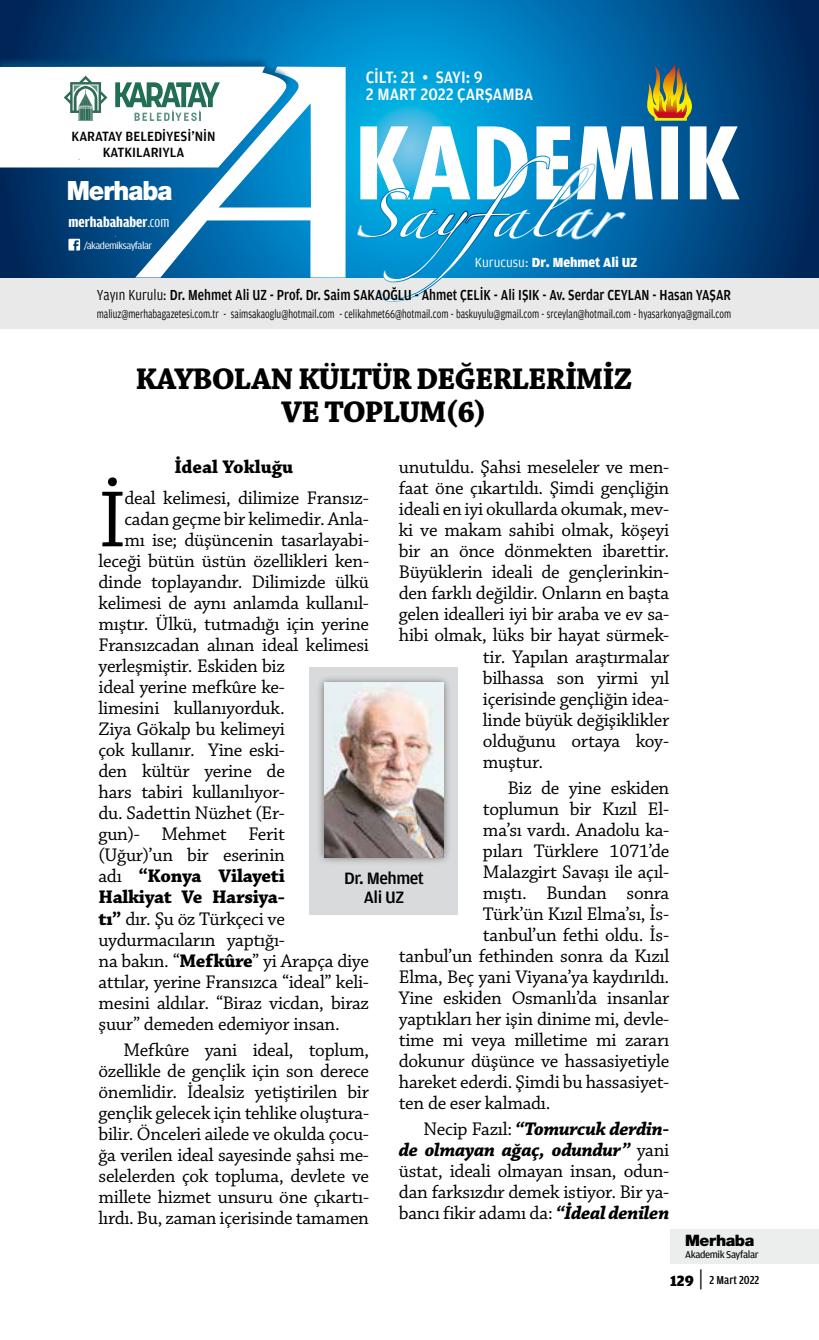
<style>
.page{position:relative;width:819px;height:1340px;background:#fff}
.page>*{position:absolute;margin:0;border:0;box-sizing:border-box;transform-origin:0 0}
.t1{font:83.83px "Chaparral Pro";color:#000}
.t2{font:42.7px "Zapfino";color:#fff;scale:1.2 1}
.t3{font:700 31.5px/33.2px "Chaparral Pro";letter-spacing:-.035em;color:#000;text-align:center}
.t4{font:900 26.6px "Helvetica Neue LT Pro";letter-spacing:-.04em;color:#fff;scale:.93 1}
.t5{font:19.25px/21px "Chaparral Pro";letter-spacing:-.015em;color:#000;text-align:justify}
.t6{font:700 19.25px "Chaparral Pro";letter-spacing:-.015em;color:#000}
.t7{font:500 17.5px/17.5px "Toprak";color:#fff;scale:.93 1}
.t8{font:500 17.5px/19.2px "Toprak";letter-spacing:-.03em;color:#000;text-align:center}
.t9{font:900 15.75px "Helvetica Neue LT Pro";letter-spacing:-.03em;color:#000}
.t10{font:500 15.4px "Toprak";color:#000;scale:.84 1}
.t11{font:700 15.05px "Toprak Comp";color:#fff;scale:1.2 1}
.t12{font:500 14.17px/16.3px "Toprak";color:#000;text-align:center;scale:.95 1}
.t13{font:700 14px "Toprak";color:#fff;scale:.95 1}
.t14{font:12.25px "Toprak";color:#000;scale:.75 1}
.t15{font:500 12.25px "Toprak Cond";color:#000}
.t16{font:10.5px "Toprak Cond";letter-spacing:-.04em;color:#fff;scale:1.21 1}
.t17{font:10.5px "Toprak";letter-spacing:-.04em;color:#000}
.s1{font-weight:400}
.s2{font-weight:700;font-style:italic}
.s3{font-weight:700}
.s4{font-family:"Toprak";font-weight:700;font-size:15.75px}
.s5{font-family:"Toprak";font-weight:300;font-size:24.5px}
</style>
<div class="page">
<div style="left:670px;top:1229px;width:149px;height:35px;background:#eceded"></div>
<div style="left:310px;top:667px;width:148px;height:247px;background:#d9dadb"></div>
<div style="left:316px;top:674px;width:135px;height:191px;background:#000;opacity:.5"></div>
<img style="left:324px;top:683px;width:119px;height:174px">
<div style="left:0;top:277px;width:819px;height:52px;background:#e9e9ea"></div>
<svg style="left:0;top:0;width:819px;height:277px;background:#00508a"></svg>
<svg style="left:135px;top:66px;width:221px;height:212px"></svg>
<svg style="left:356px;top:63px;width:383px;height:239px"></svg>
<svg style="left:68px;top:239px;width:12px;height:11px"></svg>
<div style="left:0;top:56px;width:292px;height:112px;background:#00517e;opacity:.75"></div>
<svg style="left:0;top:65px;width:295px;height:104px"></svg>
<p class="t7" style="left:366px;top:68px;width:182px">CİLT: 21 • SAYI: 9<br>2 MART 2022 ÇARŞAMBA</p>
<p class="t12" style="left:71px;top:128px;width:153px">KARATAY BELEDİYESİ’NİN<br>KATKILARIYLA</p>
<h2 class="t2" style="left:355px;top:196px;width:233px">Sayfalar</h2>
<h3 class="t4" style="left:67px;top:174px;width:115px">Merhaba</h3>
<p class="t11" style="left:68px;top:213px;width:86px">merhabahaber<span class="s1">.com</span></p>
<p class="t16" style="left:84px;top:239px;width:58px">/akademiksayfalar</p>
<p class="t13" style="left:474px;top:254px;width:172px"><span class="s1">Kurucusu:</span> Dr. Mehmet Ali UZ</p>
<p class="t10" style="left:97px;top:286px;width:756px"><span class="s1">Yayın Kurulu:</span> Dr. Mehmet Ali UZ - Prof. Dr. Saim SAKAOĞLU - Ahmet ÇELİK - Ali IŞIK - Av. Serdar CEYLAN - Hasan YAŞAR</p>
<p class="t14" style="left:97px;top:307px;width:847px">maliuz@merhabagazetesi.com.tr - saimsakaoglu@hotmail.com - celikahmet66@hotmail.com - baskuyulu@gmail.com - srceylan@hotmail.com - hyasarkonya@gmail.com</p>
<h3 class="t3" style="left:135px;top:363px;width:498px">KAYBOLAN KÜLTÜR DEĞERLERİMİZ<br>VE TOPLUM(6)</h3>
<p class="t6" style="left:174px;top:456px;width:120px">İdeal Yokluğu</p>
<p class="t5" style="left:399px;top:457px;width:272px">unutuldu. Şahsi meseleler ve men-</p>
<p class="t5" style="left:399px;top:478px;width:272px">faat öne çıkartıldı. Şimdi gençliğin</p>
<p class="t5" style="left:399px;top:499px;width:272px">ideali en iyi okullarda okumak, mev-</p>
<p class="t5" style="left:399px;top:520px;width:272px">ki ve makam sahibi olmak, köşeyi</p>
<p class="t5" style="left:399px;top:541px;width:272px">bir an önce dönmekten ibarettir.</p>
<p class="t5" style="left:399px;top:562px;width:272px">Büyüklerin ideali de gençlerinkin-</p>
<p class="t5" style="left:399px;top:583px;width:272px">den farklı değildir. Onların en başta</p>
<p class="t5" style="left:399px;top:604px;width:272px">gelen idealleri iyi bir araba ve ev sa-</p>
<p class="t5" style="left:399px;top:625px;width:272px">hibi olmak, lüks bir hayat sürmek-</p>
<p class="t5" style="left:483px;top:646px;width:188px">tir. Yapılan araştırmalar</p>
<p class="t5" style="left:483px;top:667px;width:188px">bilhassa son yirmi yıl</p>
<p class="t5" style="left:483px;top:688px;width:188px">içerisinde gençliğin idea-</p>
<p class="t5" style="left:483px;top:709px;width:188px">linde büyük değişiklikler</p>
<p class="t5" style="left:483px;top:730px;width:188px">olduğunu ortaya koy-</p>
<p class="t5" style="left:483px;top:751px;width:62px">muştur.</p>
<p class="t5" style="left:507px;top:777px;width:163px">Biz de yine eskiden</p>
<p class="t5" style="left:483px;top:798px;width:188px">toplumun bir Kızıl El-</p>
<p class="t5" style="left:483px;top:819px;width:188px">ma’sı vardı. Anadolu ka-</p>
<p class="t5" style="left:483px;top:840px;width:188px">pıları Türklere 1071’de</p>
<p class="t5" style="left:483px;top:861px;width:188px">Malazgirt Savaşı ile açıl-</p>
<p class="t5" style="left:483px;top:882px;width:188px">mıştı. Bundan sonra</p>
<p class="t5" style="left:483px;top:903px;width:188px">Türk’ün Kızıl Elma’sı, İs-</p>
<p class="t5" style="left:483px;top:924px;width:188px">tanbul’un fethi oldu. İs-</p>
<p class="t5" style="left:399px;top:945px;width:272px">tanbul’un fethinden sonra da Kızıl</p>
<p class="t5" style="left:399px;top:966px;width:272px">Elma, Beç yani Viyana’ya kaydırıldı.</p>
<p class="t5" style="left:399px;top:987px;width:272px">Yine eskiden Osmanlı’da insanlar</p>
<p class="t5" style="left:399px;top:1008px;width:272px">yaptıkları her işin dinime mi, devle-</p>
<p class="t5" style="left:399px;top:1029px;width:272px">time mi veya milletime mi zararı</p>
<p class="t5" style="left:399px;top:1050px;width:272px">dokunur düşünce ve hassasiyetiyle</p>
<p class="t5" style="left:399px;top:1071px;width:272px">hareket ederdi. Şimdi bu hassasiyet-</p>
<p class="t5" style="left:399px;top:1092px;width:153px">ten de eser kalmadı.</p>
<p class="t5" style="left:399px;top:1118px;width:272px;text-indent:25px">Necip Fazıl: <span class="s2">“Tomurcuk derdin&shy;de olmayan ağaç, odundur”</span> yani üstat, ideali olmayan insan, odun&shy;dan farksızdır demek istiyor. Bir ya&shy;bancı fikir adamı da: <span class="s2">“İdeal denilen</span></p>
<h1 class="t1" style="left:98px;top:473px;width:29px">İ</h1>
<p class="t5" style="left:124px;top:488px;width:246px">deal kelimesi, dilimize Fransız-</p>
<p class="t5" style="left:124px;top:509px;width:246px">cadan geçme bir kelimedir. Anla-</p>
<p class="t5" style="left:124px;top:530px;width:246px">mı ise; düşüncenin tasarlayabi-</p>
<p class="t5" style="left:98px;top:551px;width:272px">leceği bütün üstün özellikleri ken-</p>
<p class="t5" style="left:98px;top:572px;width:272px">dinde toplayandır. Dilimizde ülkü</p>
<p class="t5" style="left:98px;top:593px;width:272px">kelimesi de aynı anlamda kullanıl-</p>
<p class="t5" style="left:98px;top:614px;width:272px">mıştır. Ülkü, tutmadığı için yerine</p>
<p class="t5" style="left:98px;top:635px;width:272px">Fransızcadan alınan ideal kelimesi</p>
<p class="t5" style="left:98px;top:656px;width:188px">yerleşmiştir. Eskiden biz</p>
<p class="t5" style="left:98px;top:677px;width:188px">ideal yerine mefkûre ke-</p>
<p class="t5" style="left:98px;top:698px;width:188px">limesini kullanıyorduk.</p>
<p class="t5" style="left:98px;top:719px;width:188px">Ziya Gökalp bu kelimeyi</p>
<p class="t5" style="left:98px;top:740px;width:188px">çok kullanır. Yine eski-</p>
<p class="t5" style="left:98px;top:761px;width:188px">den kültür yerine de</p>
<p class="t5" style="left:98px;top:782px;width:188px">hars tabiri kullanılıyor-</p>
<p class="t5" style="left:98px;top:803px;width:188px">du. Sadettin Nüzhet (Er-</p>
<p class="t5" style="left:98px;top:824px;width:188px">gun)- Mehmet Ferit</p>
<p class="t5" style="left:98px;top:845px;width:188px">(Uğur)’un bir eserinin</p>
<p class="t6" style="left:98px;top:865px;width:188px"><span class="s1">adı</span> “Konya Vilayeti</p>
<p class="t6" style="left:98px;top:886px;width:188px">Halkiyat Ve Harsiya-</p>
<p class="t5" style="left:98px;top:908px;width:188px"><span class="s3">tı”</span> dır. Şu öz Türkçeci ve</p>
<p class="t5" style="left:98px;top:929px;width:188px">uydurmacıların yaptığı-</p>
<p class="t5" style="left:98px;top:950px;width:272px">na bakın. “<span class="s3">Mefkûre</span>” yi Arapça diye</p>
<p class="t5" style="left:98px;top:971px;width:272px">attılar, yerine Fransızca “ideal” keli-</p>
<p class="t5" style="left:98px;top:992px;width:272px">mesini aldılar. “Biraz vicdan, biraz</p>
<p class="t5" style="left:98px;top:1013px;width:243px">şuur” demeden edemiyor insan.</p>
<p class="t5" style="left:98px;top:1039px;width:272px;text-indent:25px">Mefkûre yani ideal, toplum, özellikle de gençlik için son derece önemlidir. İdealsiz yetiştirilen bir gençlik gelecek için tehlike oluştura&shy;bilir. Önceleri ailede ve okulda çocu&shy;ğa verilen ideal sayesinde şahsi me&shy;selelerden çok topluma, devlete ve millete hizmet unsuru öne çıkartı&shy;lırdı. Bu, zaman içerisinde tamamen</p>
<p class="t8" style="left:344px;top:867px;width:81px">Dr. Mehmet<br>Ali UZ</p>
<p class="t9" style="left:685px;top:1230px;width:71px">Merhaba</p>
<p class="t17" style="left:685px;top:1248px;width:75px">Akademik Sayfalar</p>
<p class="t15" style="left:670px;top:1273px;width:91px"><span class="s4">129</span> <span class="s5">|</span> 2 Mart 2022</p>
</div>
